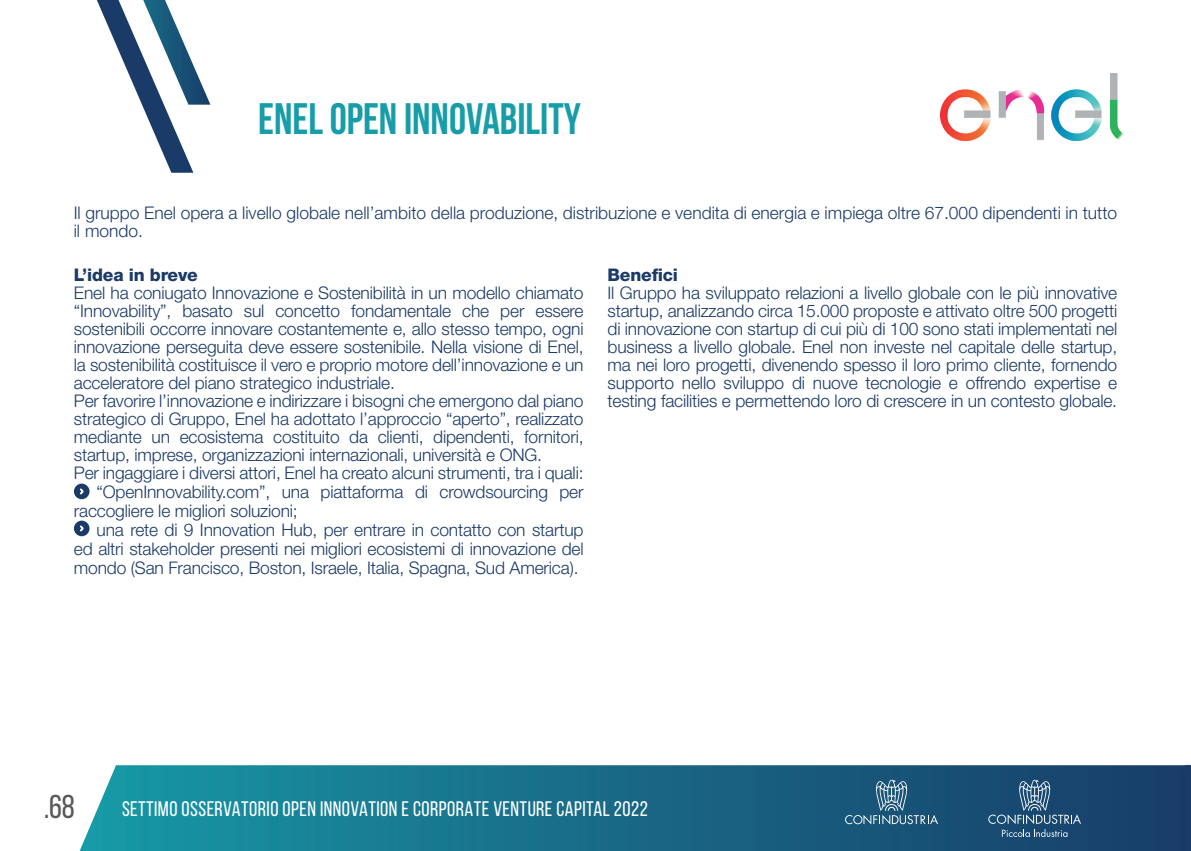
<style>
.page{position:relative;width:1191px;height:851px;background:#fff}
.page>*{position:absolute;margin:0;border:0;box-sizing:border-box;transform-origin:0 0}
.t1{font:700 44px "Bebas Neue";color:#179da9}
.t2{font:33px "Bebas Neue";color:#58595b}
.t3{font:21px "Bebas Neue";letter-spacing:.02em;color:#fff}
.t4{font:300 17.4px/18px "Helvetica Neue LT Std";letter-spacing:-.01em;color:#1a3a68}
.t5{font:800 17.4px "Helvetica Neue LT Std";letter-spacing:-.01em;color:#1a3a68}
</style>
<div class="page">
<svg style="left:80px;top:765px;width:1096px;height:85px;background:#1c6e8a"></svg>
<div style="left:1176px;top:759px;width:15px;height:91px;background:#231f20;opacity:.5"></div>
<svg style="left:1185px;top:765px;width:6px;height:85px"></svg>
<svg style="left:97px;top:0;width:113px;height:173px"></svg>
<svg style="left:845px;top:779px;width:93px;height:45px;background:#346888"></svg>
<svg style="left:988px;top:779px;width:93px;height:57px;background:#325d81"></svg>
<img style="left:940px;top:74px;width:183px;height:66px">
<svg style="left:74px;top:483px;width:16px;height:16px"></svg>
<svg style="left:79px;top:487px;width:6px;height:8px"></svg>
<svg style="left:74px;top:520px;width:16px;height:16px"></svg>
<svg style="left:79px;top:524px;width:6px;height:8px"></svg>
<h1 class="t1" style="left:258px;top:95px;width:324px">ENEL OPEN INNOVABILITY</h1>
<p class="t4" style="left:74px;top:204px;width:1045px">Il gruppo Enel opera a livello globale nell’ambito della produzione, distribuzione e vendita di energia e impiega oltre 67.000 dipendenti in tutto il mondo.</p>
<p class="t5" style="left:74px;top:264px;width:125px">L’idea in breve</p>
<p class="t4" style="left:74px;top:283px;width:511px">Enel ha coniugato Innovazione e Sostenibilità in un modello chiamato</p>
<p class="t4" style="left:74px;top:301px;width:511px">“Innovability”, basato sul concetto fondamentale che per essere</p>
<p class="t4" style="left:74px;top:319px;width:511px">sostenibili occorre innovare costantemente e, allo stesso tempo, ogni</p>
<p class="t4" style="left:74px;top:337px;width:511px">innovazione perseguita deve essere sostenibile. Nella visione di Enel,</p>
<p class="t4" style="left:74px;top:355px;width:511px">la sostenibilità costituisce il vero e proprio motore dell’innovazione e un</p>
<p class="t4" style="left:74px;top:373px;width:322px">acceleratore del piano strategico industriale.</p>
<p class="t4" style="left:74px;top:391px;width:511px">Per favorire l’innovazione e indirizzare i bisogni che emergono dal piano</p>
<p class="t4" style="left:74px;top:409px;width:511px">strategico di Gruppo, Enel ha adottato l’approccio “aperto”, realizzato</p>
<p class="t4" style="left:74px;top:427px;width:511px">mediante un ecosistema costituito da clienti, dipendenti, fornitori,</p>
<p class="t4" style="left:74px;top:445px;width:469px">startup, imprese, organizzazioni internazionali, università e ONG.</p>
<p class="t4" style="left:74px;top:463px;width:511px">Per ingaggiare i diversi attori, Enel ha creato alcuni strumenti, tra i quali:</p>
<p class="t4" style="left:97px;top:482px;width:488px">“OpenInnovability.com”, una piattaforma di crowdsourcing per</p>
<p class="t4" style="left:74px;top:501px;width:225px">raccogliere le migliori soluzioni;</p>
<p class="t4" style="left:97px;top:520px;width:488px">una rete di 9 Innovation Hub, per entrare in contatto con startup</p>
<p class="t4" style="left:74px;top:539px;width:511px">ed altri stakeholder presenti nei migliori ecosistemi di innovazione del</p>
<p class="t4" style="left:74px;top:558px;width:506px">mondo (San Francisco, Boston, Israele, Italia, Spagna, Sud America).</p>
<p class="t5" style="left:607px;top:264px;width:72px">Benefici</p>
<p class="t4" style="left:607px;top:283px;width:511px;text-align:justify">Il Gruppo ha sviluppato relazioni a livello globale con le più innovative startup, analizzando circa 15.000 proposte e attivato oltre 500 progetti di innovazione con startup di cui più di 100 sono stati implementati nel business a livello globale. Enel non investe nel capitale delle startup, ma nei loro progetti, divenendo spesso il loro primo cliente, fornendo supporto nello sviluppo di nuove tecnologie e offrendo expertise e testing facilities e permettendo loro di crescere in un contesto globale.</p>
<h2 class="t2" style="left:44px;top:788px;width:32px">.68</h2>
<p class="t3" style="left:122px;top:796px;width:527px">SETTIMO OSSERVATORIO OPEN INNOVATION E CORPORATE VENTURE CAPITAL 2022</p>
</div>
